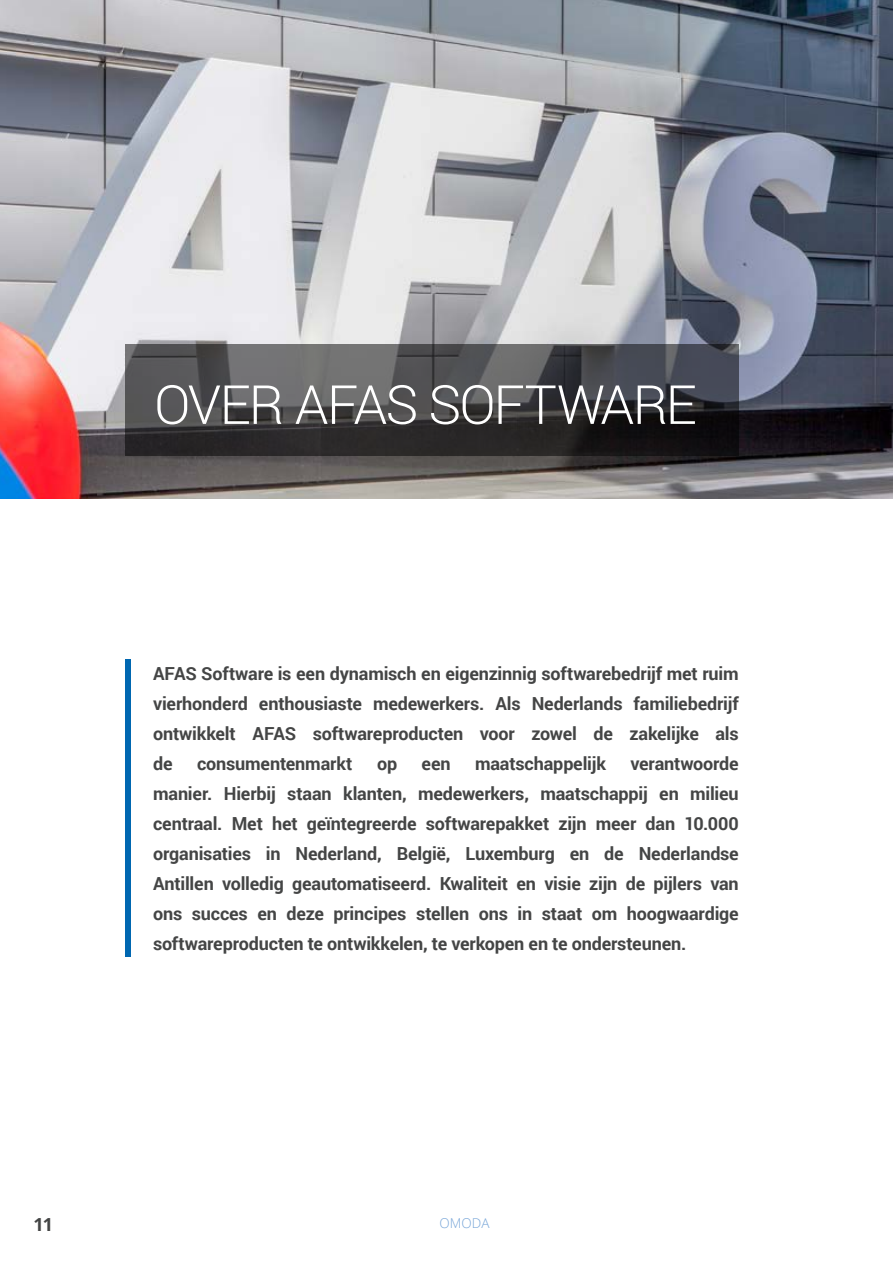
<style>
.page{position:relative;width:893px;height:1263px;background:#fff}
.page>*{position:absolute;margin:0;border:0;box-sizing:border-box;transform-origin:0 0}
.t1{font:300 54px "Roboto";letter-spacing:-.03em;color:#fff}
.t2{font:700 18px/30px "Roboto";letter-spacing:-.01em;color:#444545;text-align:justify}
.t3{font:700 18px "Open Sans";color:#444545}
.t4{font:300 13.5px "Open Sans";color:#78a6d8}
</style>
<div class="page">
<img style="left:0;top:0;width:893px;height:498px">
<svg style="left:126px;top:344px;width:613px;height:112px;background:#434245"></svg>
<div style="left:126px;top:659px;width:5px;height:298px;background:#0067b1"></div>
<h1 class="t1" style="left:154px;top:367px;width:544px">OVER AFAS SOFTWARE</h1>
<p class="t2" style="left:153px;top:658px;width:587px">AFAS Software is een dynamisch en eigenzinnig softwarebedrijf met ruim vierhonderd enthousiaste medewerkers. Als Nederlands familiebedrijf ontwikkelt AFAS softwareproducten voor zowel de zakelijke als de</p>
<p class="t2" style="left:153px;top:748px;width:587px;text-indent:477px">verantwoorde manier. Hierbij staan klanten, medewerkers, maatschappij en milieu centraal. Met het geïntegreerde softwarepakket zijn meer dan 10.000 organisaties in Nederland, België, Luxemburg en de Nederlandse Antillen volledig geautomatiseerd. Kwaliteit en visie zijn de pijlers van ons succes en deze principes stellen ons in staat om hoogwaardige softwareproducten te ontwikkelen, te verkopen en te ondersteunen.</p>
<p class="t2" style="left:197px;top:748px;width:157px">consumentenmarkt</p>
<p class="t2" style="left:377px;top:748px;width:22px">op</p>
<p class="t2" style="left:422px;top:748px;width:31px">een</p>
<p class="t2" style="left:475px;top:748px;width:132px">maatschappelijk</p>
<p class="t3" style="left:33px;top:1212px;width:21px">11</p>
<p class="t4" style="left:440px;top:1214px;width:51px">OMODA</p>
</div>
